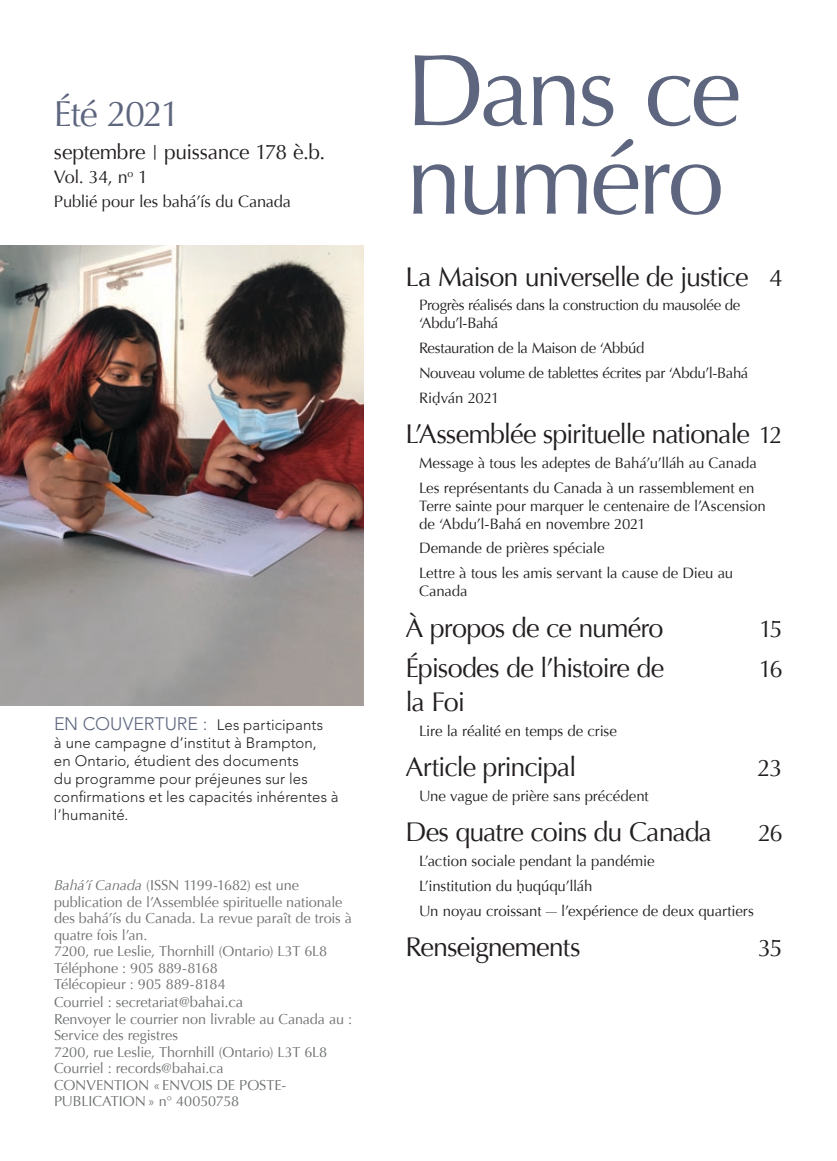
<style>
.page{position:relative;width:837px;height:1161px;background:#fff}
.page>*{position:absolute;margin:0;border:0;box-sizing:border-box;transform-origin:0 0}
.t1{font:102px "Optima";letter-spacing:-.045em;color:#5e667f}
.t2{font:36px "Optima";letter-spacing:-.045em;color:#5e667f}
.t3{font:27px "Optima";letter-spacing:-.04em;color:#231f20}
.t4{font:24px "Optima";letter-spacing:-.08em;color:#231f20}
.t5{font:21px "Optima";letter-spacing:-.015em;color:#231f20}
.t6{font:18px "Optima";color:#231f20}
.t7{font:16.5px "Optima";letter-spacing:-.015em;color:#231f20}
.t8{font:15px/24.8px "Optima";letter-spacing:-.01em;color:#231f20}
.t9{font:300 15px/18px "Avenir LT Std";letter-spacing:.005em;color:#231f20}
.t10{font:14.4px/16.5px "Optima";letter-spacing:-.01em;color:#6d6f71}
.s1{font-size:14.7px}
.s2{font-size:18px;color:#5e667f}
.s3{font-style:italic}
.s4{font-size:15px}
.s5{font-size:24px}
</style>
<div class="page">
<img style="left:0;top:246px;width:363px;height:460px">
<h2 class="t2" style="left:54px;top:93px;width:128px">Été 2021</h2>
<h3 class="t5" style="left:54px;top:140px;width:273px">septembre <span class="s1">|</span> puissance 178 è.b.</h3>
<p class="t6" style="left:54px;top:167px;width:96px">Vol. 34, n<sup>o</sup> 1</p>
<p class="t7" style="left:54px;top:192px;width:239px">Publié pour les bahá’ís du Canada</p>
<p class="t9" style="left:54px;top:716px;width:286px"><span class="s2">En couverture :</span> Les participants<br>à une campagne d’institut à Brampton,<br>en Ontario, étudient des documents<br>du programme pour préjeunes sur les confirmations et les capacités inhérentes à l’humanité.</p>
<p class="t10" style="left:54px;top:877px;width:300px"><span class="s3">Bahá’í Canada</span> (ISSN 1199-1682) est une publication de l’Assemblée spirituelle nationale des bahá’ís du Canada. La revue paraît de trois à quatre fois l’an.<br>7200, rue Leslie, Thornhill (Ontario) L3T 6L8<br>Téléphone : 905 889-8168<br>Télécopieur : 905 889-8184</p>
<p class="t10" style="left:54px;top:994px;width:300px">Courriel : secretariat<span class="s4">@bahai.ca<br></span>Renvoyer le courrier non livrable au Canada au :<br>Service des registres<br>7200, rue Leslie, Thornhill (Ontario) L3T 6L8<br>Courriel : records@bahai.ca<br>Conv</p>
<p class="t10" style="left:96px;top:1077px;width:17px">ention</p>
<p class="t10" style="left:153px;top:1077px;width:26px">«envois</p>
<p class="t10" style="left:217px;top:1077px;width:32px">de post</p>
<p class="t10" style="left:275px;top:1077px;width:13px">e-</p>
<p class="t10" style="left:54px;top:1093px;width:10px">publication</p>
<p class="t10" style="left:148px;top:1093px;width:93px">» n° 40050758</p>
<h1 class="t1" style="left:406px;top:31px;width:337px">Dans ce</h1>
<h1 class="t1" style="left:406px;top:120px;width:320px">numéro</h1>
<h3 class="t3" style="left:406px;top:261px;width:379px">La Maison universelle de justice <span class="s5">4</span></h3>
<p class="t8" style="left:419px;top:297px;width:323px;line-height:18px">Progrès réalisés dans la construction du mausolée de ‘Abdu’l-Bahá</p>
<p class="t8" style="left:419px;top:336px;width:331px">Restauration de la Maison de ‘Abbúd<br>Nouveau volume de tablettes écrites par ‘Abdu’l-Bahá<br>Rid. ván 2021</p>
<h3 class="t3" style="left:406px;top:418px;width:379px">L’Assemblée spirituelle nationale <span class="s5">12</span></h3>
<p class="t8" style="left:419px;top:451px;width:339px">Message à tous les adeptes de Bahá’u’lláh au Canada<br>Les représentants du Canada à un rassemblement en</p>
<p class="t8" style="left:419px;top:497px;width:348px;line-height:18px">Terre sainte pour marquer le centenaire de l’Ascension de ‘Abdu’l-Bahá en novembre 2021</p>
<p class="t8" style="left:419px;top:536px;width:316px">Demande de prières spéciale<br>Lettre à tous les amis servant la cause de Dieu au</p>
<p class="t8" style="left:419px;top:579px;width:50px">Canada</p>
<h3 class="t3" style="left:406px;top:612px;width:260px">À propos de ce numéro</h3>
<h3 class="t4" style="left:759px;top:615px;width:25px">15</h3>
<h3 class="t3" style="left:406px;top:652px;width:260px">Épisodes de l’histoire de</h3>
<h3 class="t4" style="left:759px;top:655px;width:26px">16</h3>
<h3 class="t3" style="left:406px;top:686px;width:61px">la Foi</h3>
<p class="t8" style="left:419px;top:718px;width:200px">Lire la réalité en temps de crise</p>
<h3 class="t3" style="left:406px;top:751px;width:173px">Article principal</h3>
<h3 class="t4" style="left:758px;top:754px;width:27px">23</h3>
<p class="t8" style="left:419px;top:784px;width:231px">Une vague de prière sans précédent</p>
<h3 class="t3" style="left:406px;top:817px;width:308px">Des quatre coins du Canada</h3>
<h3 class="t4" style="left:758px;top:819px;width:26px">26</h3>
<p class="t8" style="left:419px;top:849px;width:336px">L’action sociale pendant la pandémie<br>L’institution du h.uqúqu’lláh<br>Un noyau croissant — l’expérience de deux quartiers</p>
<h3 class="t3" style="left:406px;top:931px;width:177px">Renseignements</h3>
<h3 class="t4" style="left:758px;top:934px;width:26px">35</h3>
</div>
